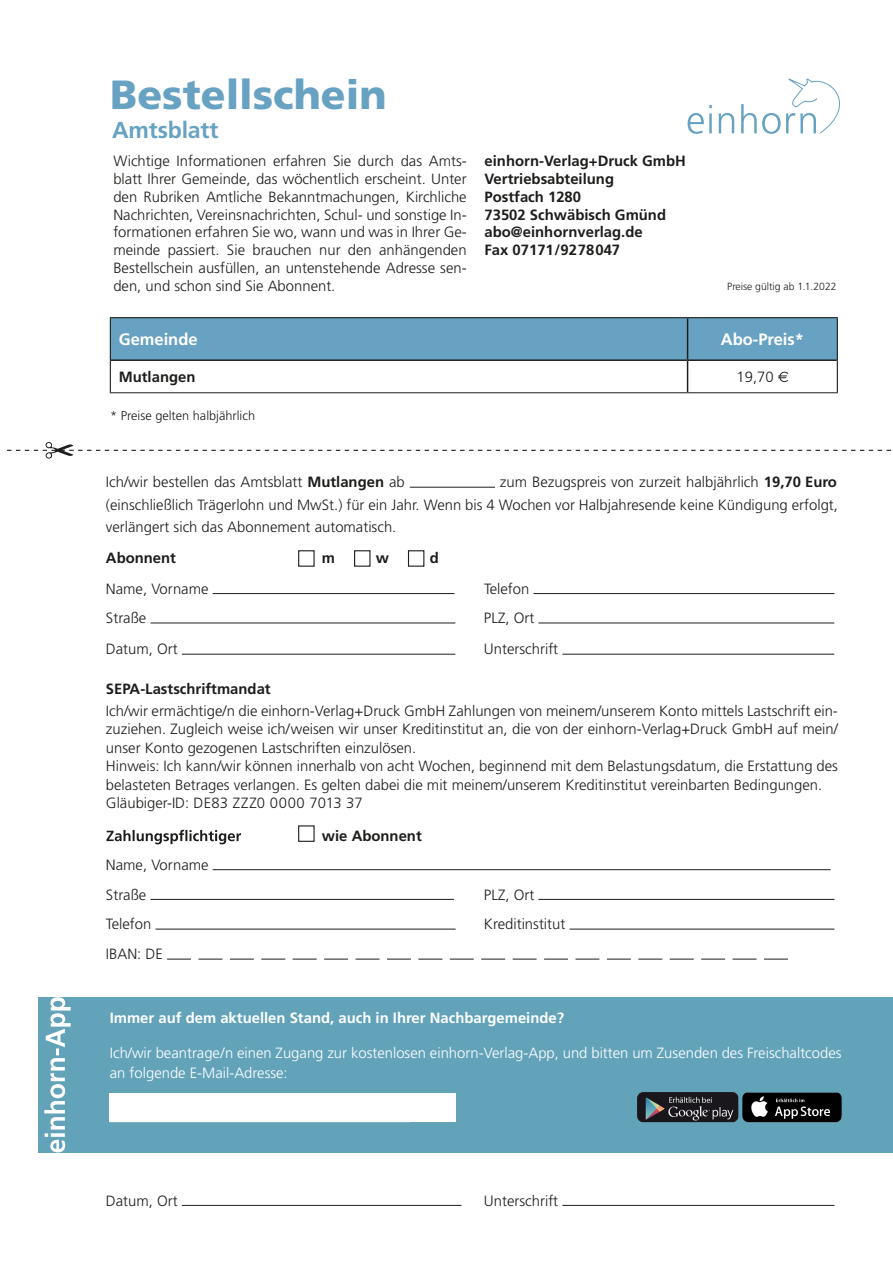
<style>
.page{position:relative;width:893px;height:1263px;background:#fff}
.page>*{position:absolute;margin:0;border:0;box-sizing:border-box;transform-origin:0 0}
.t1{font:900 40.8px "Frutiger LT Std";color:#68a2c2}
.t2{font:700 23.1px "Frutiger LT Std";letter-spacing:-.01em;color:#68a2c2}
.t3{font:700 16.5px "Frutiger LT Std";color:#fff}
.t4{font:300 14.85px/17.9px "Frutiger LT Std";color:#1d1d1b;text-align:justify}
.t5{font:700 14.85px/17.9px "Frutiger LT Std";color:#1d1d1b}
.t6{font:300 14.85px/19.5px "Frutiger LT Std";color:#fff}
.t7{font:700 14.85px "Frutiger LT Std";color:#fff}
.t8{font:300 12.75px "Frutiger LT Std";color:#1d1d1b}
.t9{font:300 10.35px "Frutiger LT Std";color:#1d1d1b}
.s1{font-weight:700}
</style>
<div class="page">
<div style="left:111px;top:318px;width:726px;height:41px;background:#68a2c2"></div>
<hr style="left:687px;top:318px;width:1px;height:41px;background:#1d1d1b">
<hr style="left:111px;top:359px;width:577px;height:2px;background:#1d1d1b">
<hr style="left:688px;top:359px;width:149px;height:2px;background:#1d1d1b">
<hr style="left:687px;top:361px;width:1px;height:31px;background:#1d1d1b">
<hr style="left:110px;top:317px;width:578px;height:1px;background:#1d1d1b">
<hr style="left:110px;top:318px;width:1px;height:42px;background:#1d1d1b">
<hr style="left:688px;top:317px;width:150px;height:1px;background:#1d1d1b">
<hr style="left:837px;top:318px;width:1px;height:42px;background:#1d1d1b">
<hr style="left:110px;top:360px;width:1px;height:32px;background:#1d1d1b">
<hr style="left:837px;top:360px;width:1px;height:32px;background:#1d1d1b">
<hr style="left:110px;top:392px;width:578px;height:1px;background:#1d1d1b">
<hr style="left:688px;top:392px;width:150px;height:1px;background:#1d1d1b">
<svg style="left:778px;top:372px;width:10px;height:10px"></svg>
<svg style="left:7px;top:442px;width:884px;height:17px"></svg>
<svg style="left:688px;top:79px;width:152px;height:55px"></svg>
<hr style="left:410px;top:487px;width:85px;height:1px;background:#1d1d1b">
<hr style="left:213px;top:593px;width:241px;height:1px;background:#1d1d1b">
<hr style="left:533px;top:593px;width:301px;height:1px;background:#1d1d1b">
<hr style="left:151px;top:623px;width:304px;height:1px;background:#1d1d1b">
<hr style="left:538px;top:623px;width:296px;height:1px;background:#1d1d1b">
<hr style="left:182px;top:654px;width:273px;height:1px;background:#1d1d1b">
<hr style="left:562px;top:654px;width:272px;height:1px;background:#1d1d1b">
<svg style="left:106px;top:830px;width:135px;height:14px"></svg>
<hr style="left:213px;top:869px;width:618px;height:1px;background:#1d1d1b">
<hr style="left:151px;top:899px;width:303px;height:1px;background:#1d1d1b">
<hr style="left:538px;top:899px;width:296px;height:1px;background:#1d1d1b">
<hr style="left:155px;top:929px;width:301px;height:1px;background:#1d1d1b">
<hr style="left:569px;top:929px;width:265px;height:1px;background:#1d1d1b">
<svg style="left:167px;top:959px;width:621px;height:1px"></svg>
<hr style="left:182px;top:1205px;width:279px;height:1px;background:#1d1d1b">
<hr style="left:562px;top:1205px;width:272px;height:1px;background:#1d1d1b">
<div style="left:298px;top:825px;width:17px;height:17px;border:1px solid #1d1d1b"></div>
<div style="left:298px;top:550px;width:17px;height:17px;border:1px solid #1d1d1b"></div>
<div style="left:354px;top:550px;width:16px;height:17px;border:1px solid #1d1d1b"></div>
<div style="left:408px;top:550px;width:16px;height:17px;border:1px solid #1d1d1b"></div>
<div style="left:39px;top:997px;width:854px;height:155px;background:#63a3b9"></div>
<img style="left:742px;top:1093px;width:100px;height:29px">
<img style="left:637px;top:1092px;width:101px;height:30px">
<svg style="left:44px;top:997px;width:27px;height:155px"></svg>
<div style="left:110px;top:1093px;width:346px;height:29px;background:#fff"></div>
<h1 class="t1" style="left:110px;top:70px;width:278px">Bestellschein</h1>
<h2 class="t2" style="left:112px;top:116px;width:108px">Amtsblatt</h2>
<p class="t4" style="left:113px;top:152px;width:355px">Wichtige Informationen erfahren Sie durch das Amts&shy;blatt Ihrer Gemeinde, das wöchentlich erscheint. Unter den Rubriken Amtliche Bekanntmachungen, Kirchliche Nachrichten, Vereinsnachrichten, Schul- und sonstige In&shy;formationen erfahren Sie wo, wann und was in Ihrer Ge&shy;meinde passiert. Sie brauchen nur den anhängenden Bestellschein ausfüllen, an untenstehende Adresse sen&shy;den, und schon sind Sie Abonnent.</p>
<p class="t5" style="left:485px;top:152px;width:203px">einhorn-Verlag+Druck GmbH<br>Vertriebsabteilung<br>Postfach 1280<br>73502 Schwäbisch Gmünd abo@einhornverlag.de<br>Fax 07171/9278047</p>
<p class="t3" style="left:119px;top:330px;width:80px">Gemeinde</p>
<p class="t3" style="left:721px;top:330px;width:85px">Abo-Preis*</p>
<p class="t5" style="left:119px;top:368px;width:78px">Mutlangen</p>
<p class="t4" style="left:737px;top:368px;width:39px">19,70</p>
<p class="t9" style="left:727px;top:281px;width:111px">Preise gültig ab 1.1.2022</p>
<p class="t8" style="left:110px;top:408px;width:147px">* Preise gelten halbjährlich</p>
<p class="t4" style="left:106px;top:471px;width:734px;line-height:22.4px;text-indent:394px">zum Bezugspreis von zurzeit halbjährlich <span class="s1">19,70 Euro </span>(einschließlich Trägerlohn und MwSt.) für ein Jahr. Wenn bis 4 Wochen vor Halbjahresende keine Kündigung erfolgt, verlängert sich das Abonnement automatisch.</p>
<p class="t5" style="left:106px;top:549px;width:72px">Abonnent</p>
<p class="t5" style="left:322px;top:549px;width:15px">m</p>
<p class="t5" style="left:376px;top:549px;width:15px">w</p>
<p class="t5" style="left:430px;top:549px;width:11px">d</p>
<p class="t4" style="left:106px;top:580px;width:104px">Name, Vorname</p>
<p class="t4" style="left:484px;top:580px;width:47px">Telefon</p>
<p class="t4" style="left:106px;top:609px;width:42px">Straße</p>
<p class="t4" style="left:484px;top:609px;width:52px">PLZ, Ort</p>
<p class="t4" style="left:106px;top:640px;width:73px">Datum, Ort</p>
<p class="t4" style="left:484px;top:640px;width:76px">Unterschrift</p>
<p class="t5" style="left:106px;top:680px;width:166px">SEPA-Lastschriftmandat</p>
<p class="t4" style="left:106px;top:701px;width:734px;line-height:18.6px;text-align:left">Ich/wir ermächtige/n die einhorn-Verlag+Druck GmbH Zahlungen von meinem/unserem Konto mittels Lastschrift ein&shy;zuziehen. Zugleich weise ich/ weisen wir unser Kreditinstitut an, die von der einhorn-Verlag+Druck GmbH auf mein/ unser Konto gezogenen Lastschriften einzulösen.<br>Hinweis: Ich kann/wir können innerhalb von acht Wochen, beginnend mit dem Belastungsdatum, die Erstattung des belasteten Betrages verlangen. Es gelten dabei die mit meinem/unserem Kreditinstitut vereinbarten Bedingungen.<br>Gläubiger-ID: DE83 ZZZ0 0000 7013 37</p>
<p class="t5" style="left:322px;top:827px;width:101px">wie Abonnent</p>
<p class="t4" style="left:106px;top:850px;width:104px;line-height:29.7px">Name, Vorname<br>Straße</p>
<p class="t4" style="left:106px;top:474px;width:300px">Ich/wir bestellen das Amtsblatt <span class="s1">Mutlangen</span> ab</p>
<p class="t4" style="left:484px;top:886px;width:52px">PLZ, Ort</p>
<p class="t4" style="left:106px;top:915px;width:47px">Telefon</p>
<p class="t4" style="left:484px;top:915px;width:83px">Kreditinstitut</p>
<p class="t4" style="left:106px;top:945px;width:58px">IBAN: DE</p>
<p class="t7" style="left:110px;top:1009px;width:456px">Immer auf dem aktuellen Stand, auch in Ihrer Nachbargemeinde?</p>
<p class="t6" style="left:110px;top:1043px;width:733px">Ich/wir beantrage/n einen Zugang zur kostenlosen einhorn-Verlag-App, und bitten um Zusenden des Freischaltcodes an folgende E-Mail-Adresse:</p>
<p class="t4" style="left:106px;top:1192px;width:73px">Datum, Ort</p>
<p class="t4" style="left:484px;top:1192px;width:76px">Unterschrift</p>
</div>
